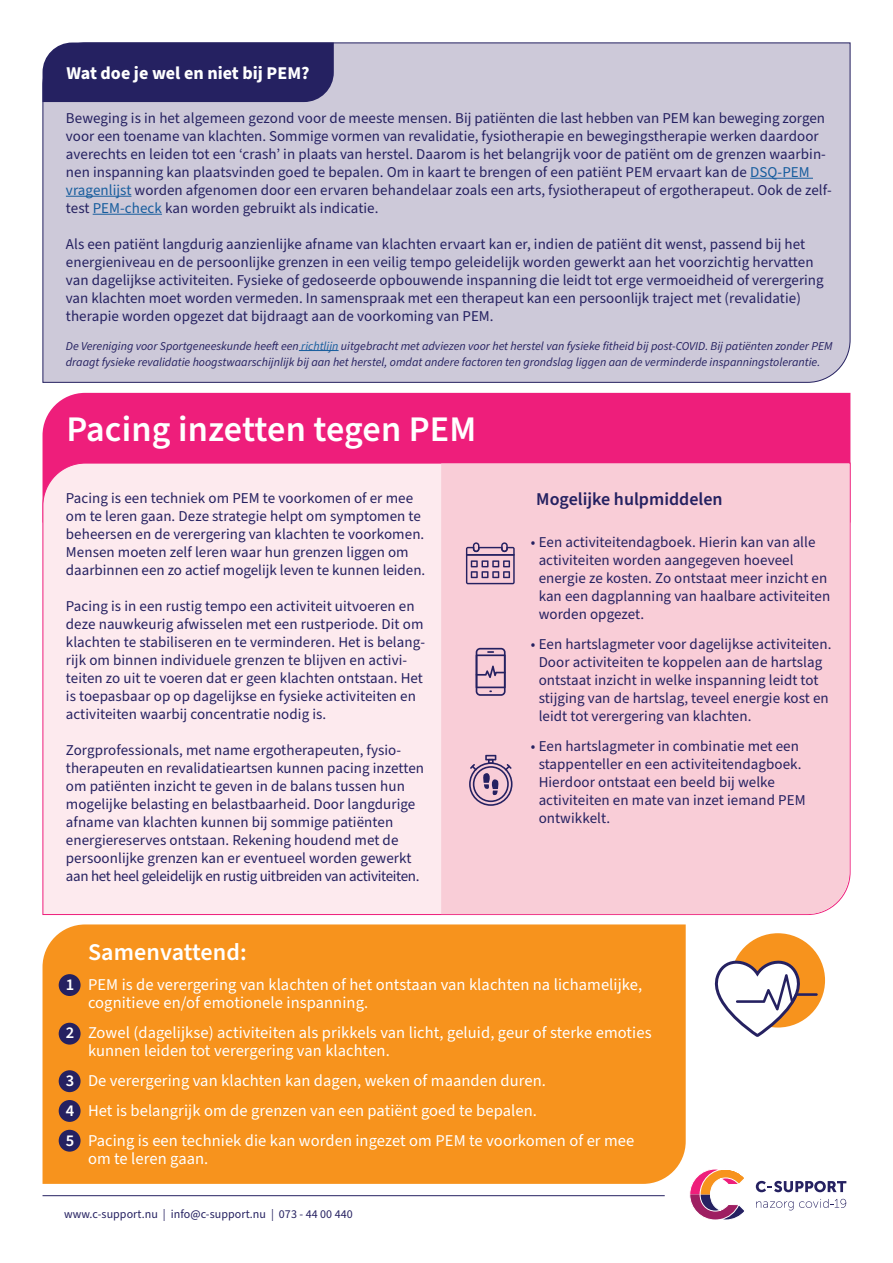
<style>
.page{position:relative;width:893px;height:1263px;background:#fff}
.page>*{position:absolute;margin:0;border:0;box-sizing:border-box;transform-origin:0 0}
.t1{font:600 36px "Source Sans Pro";letter-spacing:.005em;color:#fff}
.t2{font:600 24px "Source Sans Pro";letter-spacing:.005em;color:#fff}
.t3{font:700 18px "Source Sans Pro";color:#fff}
.t4{font:600 18px "Source Sans Pro";color:#252161}
.t5{font:16.5px/18px "Source Sans Pro";letter-spacing:.005em;color:#fff}
.t6{font:15px/18px "Source Sans Pro";letter-spacing:.005em;color:#252161}
.t7{font:italic 12px/16.5px "Source Sans Pro";color:#252161}
.t8{font:12px "Source Sans Pro";letter-spacing:.005em;color:#252161}
.s1{color:#175d9e}
.s2{font-weight:600}
</style>
<div class="page">
<div style="left:43px;top:393px;width:807px;height:69px;background:#ee1e7b"></div>
<div style="left:42px;top:462px;width:809px;height:453px;background:#fdeaee"></div>
<div style="left:441px;top:463px;width:408px;height:451px;background:#f9cdd7"></div>
<hr style="left:43px;top:1195px;width:622px;height:1px;background:#252161">
<div style="left:43px;top:924px;width:643px;height:260px;background:#f7931d"></div>
<div style="left:42px;top:42px;width:809px;height:341px;background:#cdc9d9"></div>
<hr style="left:750px;top:178px;width:63px;height:1px;background:#175d9e">
<hr style="left:66px;top:196px;width:65px;height:1px;background:#175d9e">
<hr style="left:93px;top:214px;width:69px;height:1px;background:#175d9e">
<hr style="left:299px;top:350px;width:40px;height:1px;background:#175d9e">
<div style="left:43px;top:43px;width:291px;height:59px;background:#252161"></div>
<div style="left:59px;top:974px;width:22px;height:22px;background:#252161;border-radius:50%"></div>
<div style="left:59px;top:1023px;width:22px;height:21px;background:#252161;border-radius:50%"></div>
<div style="left:59px;top:1070px;width:22px;height:22px;background:#252161;border-radius:50%"></div>
<div style="left:59px;top:1100px;width:22px;height:22px;background:#252161;border-radius:50%"></div>
<div style="left:59px;top:1130px;width:22px;height:22px;background:#252161;border-radius:50%"></div>
<svg style="left:476px;top:648px;width:30px;height:48px"></svg>
<svg style="left:756px;top:1181px;width:90px;height:11px"></svg>
<svg style="left:756px;top:1199px;width:90px;height:11px"></svg>
<svg style="left:689px;top:1169px;width:55px;height:51px"></svg>
<svg style="left:466px;top:542px;width:49px;height:42px;background:#b999b3"></svg>
<svg style="left:469px;top:755px;width:43px;height:51px;background:#be9db6"></svg>
<div style="left:731px;top:933px;width:94px;height:94px;background:#f7931d;border-radius:50%"></div>
<svg style="left:715px;top:958px;width:103px;height:79px"></svg>
<p class="t3" style="left:66px;top:61px;width:245px">Wat doe je wel en niet bij PEM?</p>
<p class="t6" style="left:66px;top:110px;width:767px">Beweging is in het algemeen gezond voor de meeste mensen. Bij patiënten die last hebben van PEM kan beweging zorgen voor een toename van klachten. Sommige vormen van revalidatie, fysiotherapie en bewegingstherapie werken daardoor averechts en leiden tot een ‘crash’ in plaats van herstel. Daarom is het belangrijk voor de patiënt om de grenzen waarbin&shy;nen inspanning kan plaatsvinden goed te bepalen. Om in kaart te brengen of een patiënt PEM ervaart kan de <span class="s1">DSQ-PEM vragenlijst</span> worden afgenomen door een ervaren behandelaar zoals een arts, fysiotherapeut of ergotherapeut. Ook de zelf&shy;test <span class="s1">PEM-check</span> kan worden gebruikt als indicatie.</p>
<p class="t6" style="left:66px;top:236px;width:759px">Als een patiënt langdurig aanzienlijke afname van klachten ervaart kan er, indien de patiënt dit wenst, passend bij het energieniveau en de persoonlijke grenzen in een veilig tempo geleidelijk worden gewerkt aan het voorzichtig hervatten van dagelijkse activiteiten. Fysieke of gedoseerde opbouwende inspanning die leidt tot erge vermoeidheid of verergering van klachten moet worden vermeden. In samenspraak met een therapeut kan een persoonlijk traject met (revalidatie) therapie worden opgezet dat bijdraagt aan de voorkoming van PEM.</p>
<p class="t7" style="left:66px;top:338px;width:768px">De Vereniging voor Sportgeneeskunde heeft een <span class="s1">richtlijn</span> uitgebracht met adviezen voor het herstel van fysieke fitheid bij post-COVID. Bij patiënten zonder PEM draagt fysieke revalidatie hoogstwaarschijnlijk bij aan het herstel, omdat andere factoren ten grondslag liggen aan de verminderde inspanningstolerantie.</p>
<h1 class="t1" style="left:66px;top:405px;width:412px">Pacing inzetten tegen PEM</h1>
<p class="t6" style="left:66px;top:490px;width:361px">Pacing is een techniek om PEM te voorkomen of er mee om te leren gaan. Deze strategie helpt om symptomen te beheersen en de verergering van klachten te voorkomen.<br>Mensen moeten zelf leren waar hun grenzen liggen om daarbinnen een zo actief mogelijk leven te kunnen leiden.</p>
<p class="t6" style="left:66px;top:598px;width:361px">Pacing is in een rustig tempo een activiteit uitvoeren en deze nauwkeurig afwisselen met een rustperiode. Dit om klachten te stabiliseren en te verminderen. Het is belang&shy;rijk om binnen individuele grenzen te blijven en activi&shy;teiten zo uit te voeren dat er geen klachten ontstaan. Het is toepasbaar op op dagelijkse en fysieke activiteiten en activiteiten waarbij concentratie nodig is.</p>
<p class="t6" style="left:66px;top:742px;width:360px">Zorgprofessionals, met name ergotherapeuten, fysio&shy;therapeuten en revalidatieartsen kunnen pacing inzetten om patiënten inzicht te geven in de balans tussen hun mogelijke belasting en belastbaarheid. Door langdurige afname van klachten kunnen bij sommige patiënten energiereserves ontstaan. Rekening houdend met de persoonlijke grenzen kan er eventueel worden gewerkt aan het heel geleidelijk en rustig uitbreiden van activiteiten.</p>
<p class="t4" style="left:536px;top:487px;width:188px">Mogelijke hulpmiddelen</p>
<p class="t6" style="left:539px;top:533px;width:293px;text-indent:-8px">• Een activiteitendagboek. Hierin kan van alle activiteiten worden aangegeven hoeveel energie ze kosten. Zo ontstaat meer inzicht en kan een dagplanning van haalbare activiteiten worden opgezet.</p>
<p class="t6" style="left:539px;top:635px;width:294px;text-indent:-8px">• Een hartslagmeter voor dagelijkse activiteiten.<br>Door activiteiten te koppelen aan de hartslag ontstaat inzicht in welke inspanning leidt tot stijging van de hartslag, teveel energie kost en leidt tot verergering van klachten.</p>
<p class="t6" style="left:539px;top:737px;width:269px;text-indent:-8px">• Een hartslagmeter in combinatie met een stappenteller en een activiteitendagboek.<br>Hierdoor ontstaat een beeld bij welke activiteiten en mate van inzet iemand PEM ontwikkelt.</p>
<h2 class="t2" style="left:88px;top:936px;width:160px">Samenvattend:</h2>
<p class="t5" style="left:88px;top:976px;width:556px;text-indent:-22px"><span class="s2">1</span> PEM is de verergering van klachten of het ontstaan van klachten na lichamelijke, cognitieve en/of emotionele inspanning.</p>
<p class="t5" style="left:88px;top:1024px;width:565px;text-indent:-22px"><span class="s2">2</span> Zowel (dagelijkse) activiteiten als prikkels van licht, geluid, geur of sterke emoties kunnen leiden tot verergering van klachten.</p>
<p class="t5" style="left:66px;top:1066px;width:570px;line-height:30px"><span class="s2">3</span> De verergering van klachten kan dagen, weken of maanden duren.<br><span class="s2">4</span> Het is belangrijk om de grenzen van een patiënt goed te bepalen.<br><span class="s2">5</span> Pacing is een techniek die kan worden ingezet om PEM te voorkomen of er mee</p>
<p class="t5" style="left:88px;top:1150px;width:122px">om te leren gaan.</p>
<p class="t8" style="left:64px;top:1206px;width:290px">www.c-support.nu | info@c-support.nu | 073 - 44 00 440</p>
</div>
